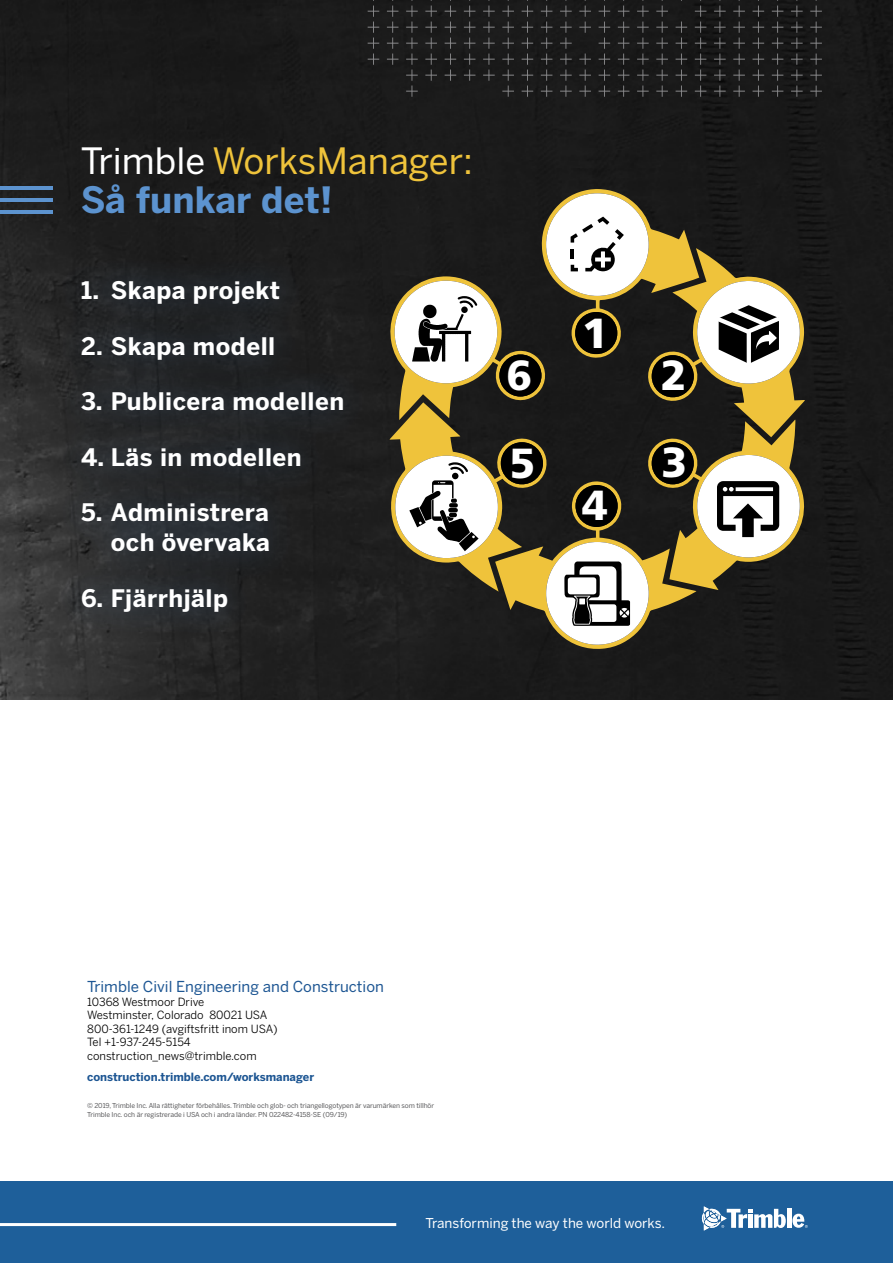
<style>
.page{position:relative;width:893px;height:1263px;background:#fff}
.page>*{position:absolute;margin:0;border:0;box-sizing:border-box;transform-origin:0 0}
.t1{font:900 42px "Frutiger LT Std";color:#fff}
.t2{font:36px/39.6px "Benton Sans";color:#efc33b}
.t3{font:700 24px/30px "Benton Sans";letter-spacing:.02em;color:#fff;text-align:right}
.t4{font:15px "Benton Sans";color:#1d5693}
.t5{font:13.5px "Benton Sans";color:#fff}
.t6{font:11.25px/13.5px "Benton Sans";color:#000}
.t7{font:700 11.25px "Benton Sans";color:#1d5693}
.t8{font:6.75px/9px "Benton Sans";letter-spacing:-.01em;color:#59595b}
.s1{color:#fff}
.s2{font-weight:700;color:#5c93cf}
</style>
<div class="page">
<div style="left:0;top:1181px;width:893px;height:82px;background:#1e5f9a"></div>
<hr style="left:787px;top:1209px;width:4px;height:19px;background:#fff">
<svg style="left:702px;top:1206px;width:84px;height:24px"></svg>
<svg style="left:792px;top:1214px;width:16px;height:14px"></svg>
<hr style="left:0;top:1223px;width:396px;height:3px;background:#fff">
<img style="left:0;top:0;width:893px;height:699px">
<hr style="left:0;top:186px;width:53px;height:4px;background:#5c93cf">
<hr style="left:0;top:198px;width:53px;height:4px;background:#5c93cf">
<hr style="left:0;top:210px;width:53px;height:3px;background:#5c93cf">
<svg style="left:368px;top:0;width:454px;height:97px;background:#202020"></svg>
<svg style="left:389px;top:189px;width:416px;height:460px"></svg>
<div style="left:54px;top:252px;width:318px;height:387px;background:#5c93cf;opacity:.4"></div>
<h2 class="t2" style="left:81px;top:141px;width:394px"><span class="s1">Trimble</span> WorksManager:<br><span class="s2">Så funkar det!</span></h2>
<h3 class="t3" style="left:81px;top:276px;width:201px">1. Skapa projekt</h3>
<h3 class="t3" style="left:81px;top:331px;width:196px">2. Skapa modell</h3>
<h3 class="t3" style="left:81px;top:387px;width:265px">3. Publicera modellen</h3>
<h3 class="t3" style="left:81px;top:442px;width:222px">4. Läs in modellen</h3>
<h3 class="t3" style="left:81px;top:498px;width:191px">5. Administrera och övervaka</h3>
<h3 class="t3" style="left:81px;top:583px;width:149px">6. Fjärrhjälp</h3>
<h1 class="t1" style="left:582px;top:307px;width:27px">1</h1>
<h1 class="t1" style="left:506px;top:349px;width:27px">6</h1>
<h1 class="t1" style="left:661px;top:350px;width:27px">2</h1>
<h1 class="t1" style="left:509px;top:438px;width:27px">5</h1>
<h1 class="t1" style="left:662px;top:437px;width:27px">3</h1>
<h1 class="t1" style="left:582px;top:480px;width:27px">4</h1>
<h3 class="t4" style="left:87px;top:978px;width:298px">Trimble Civil Engineering and Construction</h3>
<h3 class="t6" style="left:87px;top:995px;width:192px">10368 Westmoor Drive<br>Westminster, Colorado 80021 USA<br>800-361-1249 (avgiftsfritt inom USA)<br>Tel +1-937-245-5154 construction_news@trimble.com</h3>
<h3 class="t7" style="left:87px;top:1069px;width:228px">construction.trimble.com/worksmanager</h3>
<p class="t8" style="left:87px;top:1101px;width:348px">© 2019, Trimble Inc. Alla rättigheter förbehålles. Trimble och glob- och triangellogotypen är varumärken som tillhör<br>Trimble Inc. och är registrerade i USA och i andra länder. PN 022482-4158-SE (09/19)</p>
<h3 class="t5" style="left:425px;top:1215px;width:241px">Transforming the way the world works.</h3>
</div>
